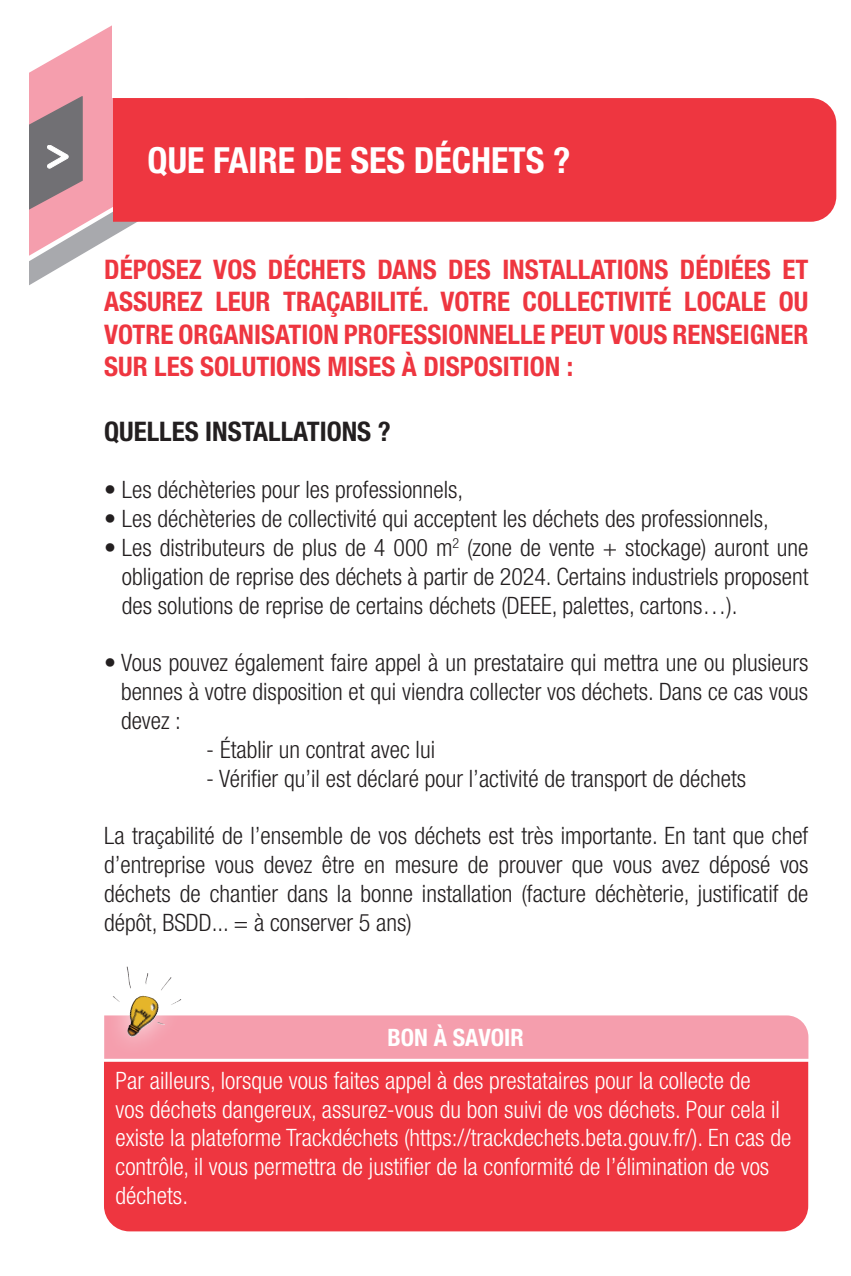
<style>
.page{position:relative;width:851px;height:1276px;background:#fff}
.page>*{position:absolute;margin:0;border:0;box-sizing:border-box;transform-origin:0 0}
.t1{font:700 condensed 36px "Helvetica Neue LT Std";color:#fff}
.t2{font:700 condensed 27px/32.4px "Helvetica Neue LT Std";color:#ee3640;text-align:justify}
.t3{font:700 condensed 27px "Helvetica Neue LT Std";color:#231f20}
.t4{font:300 condensed 24px/28.8px "Helvetica Neue LT Std";color:#231f20;text-align:justify}
.t5{font:300 condensed 24px/28.8px "Helvetica Neue LT Std";color:#fff}
.t6{font:700 condensed 24px "Helvetica Neue LT Std";color:#fff}
</style>
<div class="page">
<svg style="left:29px;top:45px;width:108px;height:240px;fill:#f59ead"></svg>
<div style="left:113px;top:0;width:737px;height:98px;background:#fff"></div>
<svg style="left:29px;top:96px;width:54px;height:132px;background:#a4848c"></svg>
<div style="left:113px;top:98px;width:723px;height:124px;background:#ee3640"></div>
<div style="left:200px;top:1015px;width:608px;height:43px;background:#f59ead"></div>
<div style="left:104px;top:1061px;width:704px;height:170px;background:#ee3640"></div>
<div style="left:94px;top:948px;width:106px;height:111px;background:#fff;opacity:.75"></div>
<img style="left:126px;top:966px;width:21px;height:23px">
<p class="t1" style="left:148px;top:138px;width:424px">QUE FAIRE DE SES DÉCHETS ?</p>
<p class="t2" style="left:104px;top:252px;width:705px">DÉPOSEZ VOS DÉCHETS DANS DES INSTALLATIONS DÉDIÉES ET ASSUREZ LEUR TRAÇABILITÉ. VOTRE COLLECTIVITÉ LOCALE OU VOTRE ORGANISATION PROFESSIONNELLE PEUT VOUS RENSEIGNER SUR LES SOLUTIONS MISES À DISPOSITION :</p>
<p class="t3" style="left:104px;top:415px;width:288px">QUELLES INSTALLATIONS ?</p>
<p class="t4" style="left:104px;top:475px;width:360px">• Les déchèteries pour les professionnels,</p>
<p class="t4" style="left:104px;top:504px;width:666px">• Les déchèteries de collectivité qui acceptent les déchets des professionnels,</p>
<p class="t4" style="left:122px;top:533px;width:688px;text-indent:-18px">• Les distributeurs de plus de 4 000 m<sup>2</sup> (zone de vente + stockage) auront une obligation de reprise des déchets à partir de 2024. Certains industriels proposent des solutions de reprise de certains déchets (DEEE, palettes, cartons…).</p>
<p class="t4" style="left:121px;top:648px;width:688px;text-indent:-17px">• Vous pouvez également faire appel à un prestataire qui mettra une ou plusieurs bennes à votre disposition et qui viendra collecter vos déchets. Dans ce cas vous devez :</p>
<p class="t4" style="left:206px;top:734px;width:230px">- Établir un contrat avec lui</p>
<p class="t4" style="left:206px;top:763px;width:541px">- Vérifier qu’il est déclaré pour l’activité de transport de déchets</p>
<p class="t4" style="left:104px;top:821px;width:705px">La traçabilité de l’ensemble de vos déchets est très importante. En tant que chef d’entreprise vous devez être en mesure de prouver que vous avez déposé vos déchets de chantier dans la bonne installation (facture déchèterie, justificatif de dépôt, BSDD... = à conserver 5 ans)</p>
<p class="t6" style="left:387px;top:1022px;width:138px">BON À SAVOIR</p>
<p class="t5" style="left:116px;top:1065px;width:677px">Par ailleurs, lorsque vous faites appel à des prestataires pour la collecte de<br>vos déchets dangereux, assurez-vous du bon suivi de vos déchets. Pour cela il existe la plateforme Trackdéchets (https://trackdechets.beta.gouv.fr/). En cas de contrôle, il vous permettra de justifier de la conformité de l’élimination de vos déchets.</p>
</div>
